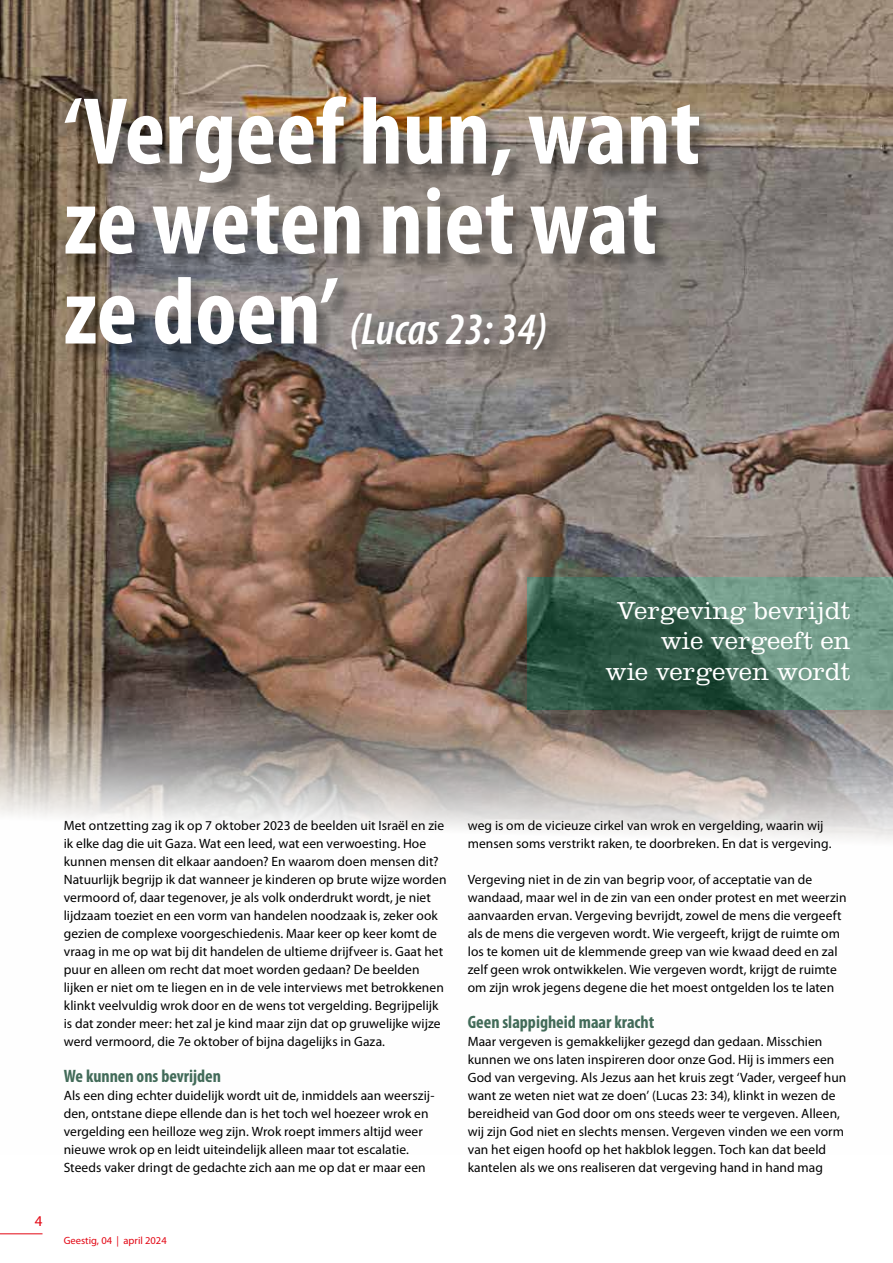
<style>
.page{position:relative;width:893px;height:1263px;background:#fff}
.page>*{position:absolute;margin:0;border:0;box-sizing:border-box;transform-origin:0 0}
.t1{font:700 condensed 96px/90px "Myriad Pro";color:#fff}
.t2{font:italic 600 condensed 45px "Myriad Pro";color:#fff}
.t3{font:300 25.5px/30.6px "Clarendon LT Std";color:#fff;text-align:right}
.t4{font:700 condensed 18px "Myriad Pro";color:#426b59}
.t5{font:15px "Myriad Pro";color:#e30613}
.t6{font:13.5px/18px "Myriad Pro";letter-spacing:.005em;color:#000}
.t7{font:10.5px "Myriad Pro";color:#e30613}
.s1{font-weight:700;font-style:normal;font-size:96px}
</style>
<div class="page">
<hr style="left:0;top:1233px;width:43px;height:1px;background:#e30613">
<img style="left:0;top:0;width:893px;height:841px">
<div style="left:67px;top:99px;width:650px;height:268px;background:#000;opacity:.35"></div>
<svg style="left:527px;top:578px;width:366px;height:132px;background:#4a7361"></svg>
<h1 class="t1" style="left:64px;top:85px;width:638px">‘Vergeef hun, want ze weten niet wat</h1>
<h2 class="t2" style="left:64px;top:301px;width:485px"><span class="s1">ze doen’</span> (Lucas 23: 34)</h2>
<h3 class="t3" style="left:605px;top:595px;width:247px">Vergeving bevrijdt wie vergeeft en<br>wie vergeven wordt</h3>
<p class="t5" style="left:35px;top:1211px;width:9px">4</p>
<p class="t6" style="left:64px;top:816px;width:384px">Met ontzetting zag ik op 7 oktober 2023 de beelden uit Israël en zie ik elke dag die uit Gaza. Wat een leed, wat een verwoesting. Hoe kunnen mensen dit elkaar aandoen? En waarom doen mensen dit?<br>Natuurlijk begrijp ik dat wanneer je kinderen op brute wijze worden vermoord of, daar tegenover, je als volk onderdrukt wordt, je niet lijdzaam toeziet en een vorm van handelen noodzaak is, zeker ook gezien de complexe voorgeschiedenis. Maar keer op keer komt de vraag in me op wat bij dit handelen de ultieme drijfveer is. Gaat het puur en alleen om recht dat moet worden gedaan? De beelden lijken er niet om te liegen en in de vele interviews met betrokkenen klinkt veelvuldig wrok door en de wens tot vergelding. Begrijpelijk is dat zonder meer: het zal je kind maar zijn dat op gruwelijke wijze werd vermoord, die 7e oktober of bijna dagelijks in Gaza.</p>
<h3 class="t4" style="left:64px;top:1064px;width:159px">We kunnen ons bevrijden</h3>
<p class="t6" style="left:64px;top:1086px;width:372px">Als een ding echter duidelijk wordt uit de, inmiddels aan weerszij&shy;den, ontstane diepe ellende dan is het toch wel hoezeer wrok en vergelding een heilloze weg zijn. Wrok roept immers altijd weer nieuwe wrok op en leidt uiteindelijk alleen maar tot escalatie.<br>Steeds vaker dringt de gedachte zich aan me op dat er maar een</p>
<p class="t7" style="left:64px;top:1234px;width:104px">Geestig, 04 | april 2024</p>
<p class="t6" style="left:468px;top:816px;width:365px">weg is om de vicieuze cirkel van wrok en vergelding, waarin wij mensen soms verstrikt raken, te doorbreken. En dat is vergeving.</p>
<p class="t6" style="left:468px;top:870px;width:380px">Vergeving niet in de zin van begrip voor, of acceptatie van de wandaad, maar wel in de zin van een onder protest en met weerzin aanvaarden ervan. Vergeving bevrijdt, zowel de mens die vergeeft als de mens die vergeven wordt. Wie vergeeft, krijgt de ruimte om los te komen uit de klemmende greep van wie kwaad deed en zal zelf geen wrok ontwikkelen. Wie vergeven wordt, krijgt de ruimte om zijn wrok jegens degene die het moest ontgelden los te laten</p>
<h3 class="t4" style="left:468px;top:1010px;width:188px">Geen slappigheid maar kracht</h3>
<p class="t6" style="left:468px;top:1032px;width:380px">Maar vergeven is gemakkelijker gezegd dan gedaan. Misschien kunnen we ons laten inspireren door onze God. Hij is immers een God van vergeving. Als Jezus aan het kruis zegt ‘Vader, vergeef hun want ze weten niet wat ze doen’ (Lucas 23: 34), klinkt in wezen de bereidheid van God door om ons steeds weer te vergeven. Alleen, wij zijn God niet en slechts mensen. Vergeven vinden we een vorm van het eigen hoofd op het hakblok leggen. Toch kan dat beeld kantelen als we ons realiseren dat vergeving hand in hand mag</p>
</div>
